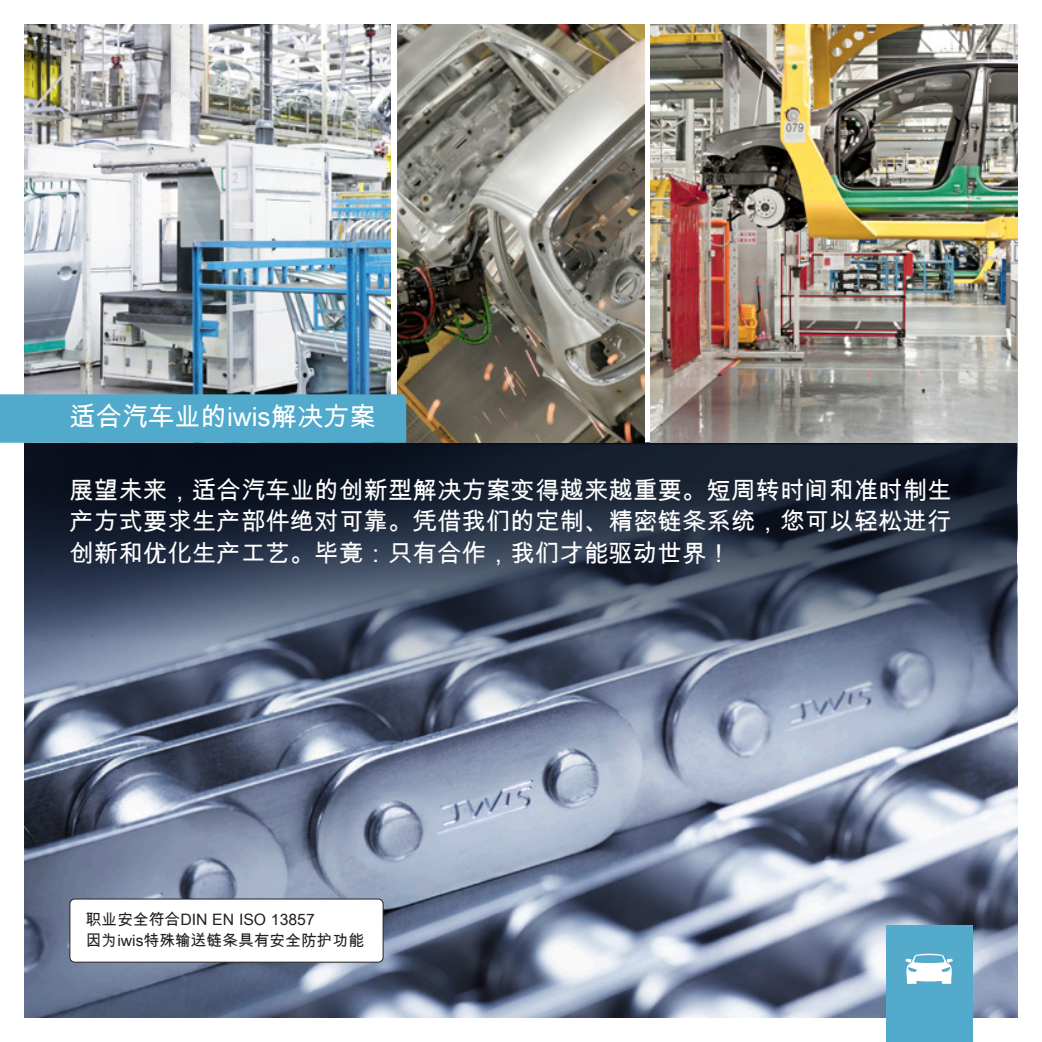
<style>
.page{position:relative;width:1042px;height:1042px;background:#fff}
.page>*{position:absolute;margin:0;border:0;box-sizing:border-box;transform-origin:0 0}
.Aufzählung_DE{font:26.25px "Arial Unicode MS";color:#fff}
.HEADLINE{font:24.5px/31.5px "Arial Unicode MS";color:#fff;text-align:justify}
.Text_für_Blöcke{font:15.75px "Arial Unicode MS";color:#231f20}
</style>
<div class="page">
<img style="left:25px;top:785px;width:992px;height:232px">
<img style="left:397px;top:25px;width:247px;height:418px">
<img style="left:651px;top:25px;width:366px;height:418px">
<img style="left:25px;top:25px;width:365px;height:369px">
<svg style="left:25px;top:443px;width:992px;height:342px;background:#4d586d"></svg>
<div style="left:0;top:394px;width:406px;height:49px;background:#51aacb"></div>
<div style="left:885px;top:925px;width:87px;height:117px;background:#51aacb"></div>
<svg style="left:905px;top:953px;width:48px;height:31px"></svg>
<div style="left:70px;top:899px;width:313px;height:63px;background:#fff;border-radius:5px"></div>
<div style="left:69px;top:898px;width:314px;height:64px;border:1px solid #231f20;border-radius:5px"></div>
<p class="Aufzählung_DE" style="left:69px;top:398px;width:308px">适合汽车业的iwis解决方案</p>
<p class="HEADLINE" style="left:69px;top:474px;width:883px">展望未来，适合汽车业的创新型解决方案变得越来越重要。短周转时间和准时制生产方式要求生产部件绝对可靠。凭借我们的定制、精密链条系统，您可以轻松进行创新和优化生产工艺。毕竟：只有合作，我们才能驱动世界！</p>
<p class="Text_für_Blöcke" style="left:86px;top:907px;width:230px">职业安全符合DIN EN ISO 13857</p>
<p class="Text_für_Blöcke" style="left:86px;top:928px;width:280px">因为iwis特殊输送链条具有安全防护功能</p>
</div>
